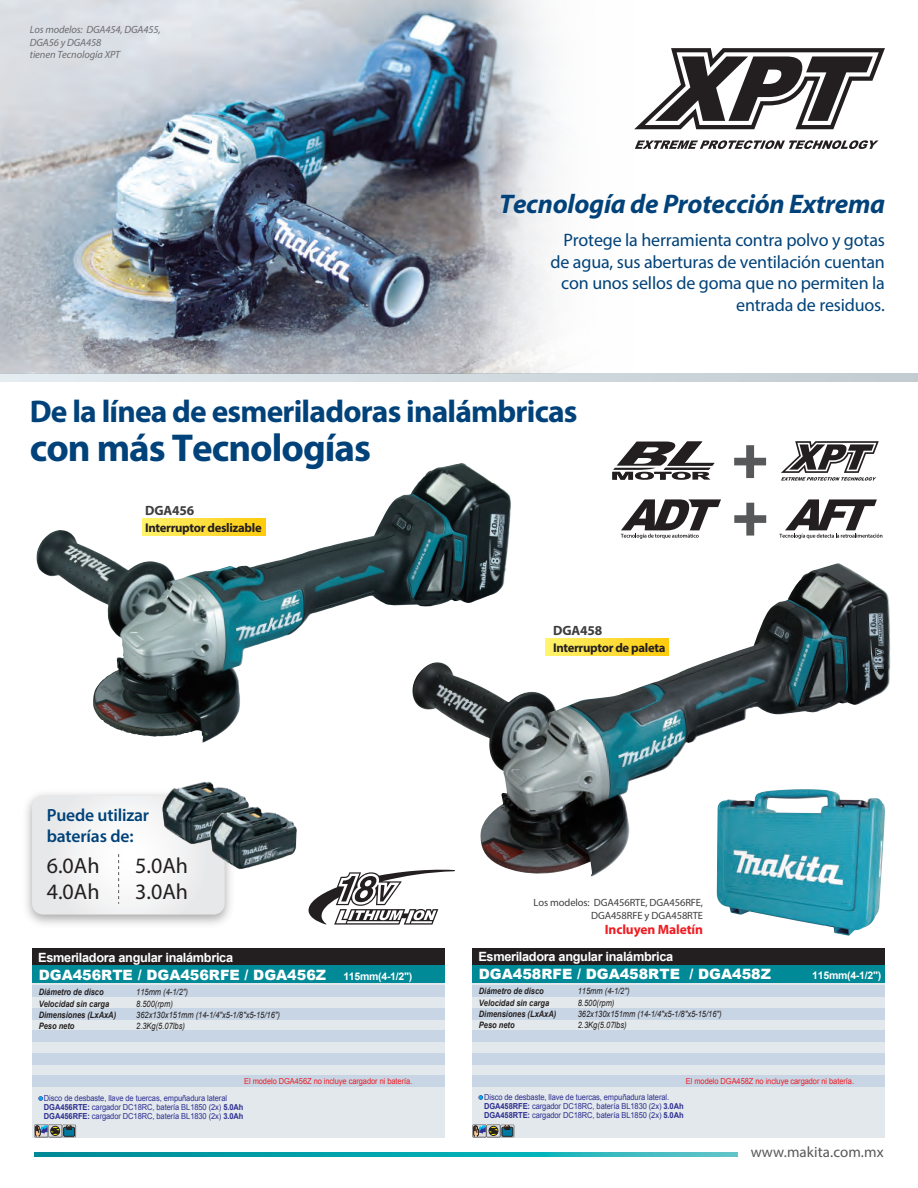
<style>
.page{position:relative;width:918px;height:1188px;background:#fff}
.page>*{position:absolute;margin:0;border:0;box-sizing:border-box;transform-origin:0 0}
.t1{font:700 39px "Myriad Pro";letter-spacing:-.025em;color:#004279}
.t2{font:700 31.5px "Myriad Pro";letter-spacing:-.025em;color:#004279}
.t3{font:italic 700 27px "Myriad Pro";letter-spacing:-.01em;color:#004279}
.t4{font:22.05px "Myriad Pro";color:#231f20}
.t5{font:18px/21.6px "Myriad Pro";letter-spacing:-.01em;color:#004279;text-align:right}
.t6{font:600 17.55px/21.1px "Myriad Pro";letter-spacing:-.01em;color:#004279}
.t7{font:15px "Myriad Pro";letter-spacing:.005em;color:#57585a}
.t8{font:900 14.25px "Arial";color:#fff}
.t9{font:700 13.5px "Myriad Pro";letter-spacing:-.01em;color:#ee1d23}
.t10{font:700 13.5px "Myriad Pro";letter-spacing:-.01em;color:#3e3e3f}
.t11{font:700 12.75px "Arial";letter-spacing:-.025em;color:#fff}
.t12{font:700 12.75px "Myriad Pro";letter-spacing:-.025em;color:#231f20}
.t13{font:italic 10.5px/12.6px "Myriad Pro";letter-spacing:-.01em;color:#6c6d70}
.t14{font:10.5px/12.6px "Myriad Pro";letter-spacing:-.01em;color:#3e3e3f;text-align:right}
.t15{font:700 10.5px "Arial";letter-spacing:-.025em;color:#fff}
.t16{font:italic 8.85px/11.6px "Arial";color:#231f20;scale:.85 1}
.t17{font:italic 700 8.85px/11.6px "Arial";color:#231f20;scale:.85 1}
.t18{font:8.25px/9px "Arial";letter-spacing:-.01em;color:#2e3092;scale:.91 1}
.t19{font:8.25px "Arial";letter-spacing:-.01em;color:#ee1d23;scale:.91 1}
.s1{font-weight:700;font-size:10.5px}
.s2{font-weight:700}
</style>
<div class="page">
<img style="left:0;top:0;width:467px;height:373px">
<svg style="left:467px;top:0;width:210px;height:374px"></svg>
<img style="left:37px;top:464px;width:422px;height:267px">
<img style="left:406px;top:563px;width:485px;height:321px">
<svg style="left:634px;top:48px;width:251px;height:81px"></svg>
<svg style="left:635px;top:140px;width:244px;height:9px"></svg>
<svg style="left:612px;top:442px;width:103px;height:38px"></svg>
<svg style="left:734px;top:445px;width:32px;height:33px"></svg>
<svg style="left:734px;top:503px;width:32px;height:33px"></svg>
<svg style="left:621px;top:499px;width:100px;height:40px"></svg>
<svg style="left:779px;top:499px;width:103px;height:40px"></svg>
<svg style="left:781px;top:441px;width:98px;height:40px"></svg>
<svg style="left:34px;top:1152px;width:704px;height:5px;background:#11a6af"></svg>
<svg style="left:0;top:374px;width:918px;height:8px;background:#d2dce0"></svg>
<div style="left:142px;top:518px;width:123px;height:17px;background:linear-gradient(to right,#fff46d,#feca0c)"></div>
<div style="left:546px;top:639px;width:123px;height:16px;background:linear-gradient(to right,#fff36d,#feca0b)"></div>
<svg style="left:308px;top:869px;width:147px;height:56px"></svg>
<img style="left:161px;top:781px;width:88px;height:24px">
<img style="left:225px;top:805px;width:72px;height:65px">
<svg style="left:32px;top:796px;width:193px;height:119px"></svg>
<div style="left:33px;top:980px;width:412px;height:157px;background:#e2e8eb"></div>
<div style="left:33px;top:985px;width:412px;height:12px;background:#c8d5e4"></div>
<div style="left:33px;top:1008px;width:412px;height:11px;background:#c8d5e4"></div>
<div style="left:33px;top:1031px;width:412px;height:11px;background:#c8d5e4"></div>
<div style="left:33px;top:1053px;width:412px;height:11px;background:#c8d5e4"></div>
<div style="left:33px;top:1076px;width:412px;height:11px;background:#c8d5e4"></div>
<div style="left:33px;top:949px;width:412px;height:17px;background:#231f20"></div>
<div style="left:33px;top:966px;width:412px;height:17px;background:#008996"></div>
<svg style="left:38px;top:1096px;width:5px;height:5px"></svg>
<svg style="left:34px;top:1125px;width:42px;height:12px"></svg>
<div style="left:473px;top:980px;width:412px;height:157px;background:#e2e8eb"></div>
<div style="left:473px;top:985px;width:412px;height:12px;background:#c8d5e4"></div>
<div style="left:473px;top:1008px;width:412px;height:11px;background:#c8d5e4"></div>
<div style="left:473px;top:1031px;width:412px;height:11px;background:#c8d5e4"></div>
<div style="left:473px;top:1053px;width:412px;height:11px;background:#c8d5e4"></div>
<div style="left:473px;top:1076px;width:412px;height:11px;background:#c8d5e4"></div>
<div style="left:473px;top:949px;width:412px;height:17px;background:#231f20"></div>
<div style="left:473px;top:966px;width:412px;height:17px;background:#008996"></div>
<svg style="left:478px;top:1095px;width:5px;height:5px"></svg>
<svg style="left:473px;top:1125px;width:41px;height:12px"></svg>
<img style="left:717px;top:789px;width:168px;height:147px">
<p class="t13" style="left:30px;top:23px;width:133px">Los modelos: DGA454, DGA455,<br>DGA56 y DGA458<br>tienen Tecnología XPT</p>
<h3 class="t3" style="left:499px;top:186px;width:388px">Tecnología de Protección Extrema</h3>
<h3 class="t5" style="left:551px;top:229px;width:336px">Protege la herramienta contra polvo y gotas de agua, sus aberturas de ventilación cuentan con unos sellos de goma que no permiten la entrada de residuos.</h3>
<h2 class="t2" style="left:30px;top:391px;width:549px">De la línea de esmeriladoras inalámbricas</h2>
<h1 class="t1" style="left:30px;top:422px;width:343px">con más Tecnologías</h1>
<h3 class="t10" style="left:145px;top:502px;width:51px">DGA456</h3>
<h3 class="t12" style="left:145px;top:519px;width:118px">Interruptor deslizable</h3>
<h3 class="t6" style="left:47px;top:804px;width:104px">Puede utilizar baterías de:</h3>
<h3 class="t4" style="left:47px;top:852px;width:54px">6.0Ah</h3>
<h3 class="t4" style="left:135px;top:852px;width:54px">5.0Ah</h3>
<h3 class="t4" style="left:47px;top:878px;width:54px">4.0Ah</h3>
<h3 class="t4" style="left:135px;top:878px;width:54px">3.0Ah</h3>
<h3 class="t11" style="left:38px;top:949px;width:196px">Esmeriladora angular inalámbrica</h3>
<h3 class="t8" style="left:39px;top:964px;width:375px">DGA456RTE / DGA456RFE / DGA456Z <span class="s1">115mm(4-1/2")</span></h3>
<p class="t16" style="left:136px;top:986px;width:171px">115mm (4-1/2")<br>8.500(rpm)<br>362x130x151mm (14-1/4"x5-1/8"x5-15/16")<br>2.3Kg(5.07lbs)</p>
<p class="t17" style="left:39px;top:986px;width:93px">Diámetro de disco<br>Velocidad sin carga<br>Dimensiones (LxAxA)<br>Peso neto</p>
<h3 class="t10" style="left:553px;top:622px;width:51px">DGA458</h3>
<h3 class="t12" style="left:553px;top:639px;width:114px">Interruptor de paleta</h3>
<p class="t14" style="left:534px;top:896px;width:171px">Los modelos: DGA456RTE, DGA456RFE,<br>DGA458RFE y DGA458RTE</p>
<h3 class="t9" style="left:605px;top:921px;width:100px">Incluyen Maletín</h3>
<h3 class="t11" style="left:478px;top:948px;width:196px">Esmeriladora angular inalámbrica</h3>
<h3 class="t8" style="left:479px;top:963px;width:294px">DGA458RFE / DGA458RTE / DGA458Z</h3>
<p class="t15" style="left:812px;top:968px;width:70px">115mm(4-1/2")</p>
<p class="t16" style="left:578px;top:985px;width:171px">115mm (4-1/2")<br>8.500(rpm)<br>362x130x151mm (14-1/4"x5-1/8"x5-15/16")<br>2.3Kg(5.07lbs)</p>
<p class="t17" style="left:479px;top:985px;width:93px">Diámetro de disco<br>Velocidad sin carga<br>Dimensiones (LxAxA)<br>Peso neto</p>
<p class="t19" style="left:244px;top:1076px;width:186px">El modelo DGA456Z no incluye cargador ni batería.</p>
<p class="t19" style="left:686px;top:1076px;width:186px">El modelo DGA458Z no incluye cargador ni batería.</p>
<p class="t18" style="left:44px;top:1094px;width:221px">Disco de desbaste, llave de tuercas, empuñadura lateral<br><span class="s2">DGA456RTE:</span> cargador DC18RC, batería BL1850 (2x) <span class="s2">5.0Ah<br>DGA456RFE:</span> cargador DC18RC, batería BL1830 (2x) <span class="s2">3.0Ah</span></p>
<p class="t18" style="left:484px;top:1093px;width:221px">Disco de desbaste, llave de tuercas, empuñadura lateral.<br><span class="s2">DGA458RFE:</span> cargador DC18RC, batería BL1830 (2x) <span class="s2">3.0Ah<br>DGA458RTE:</span> cargador DC18RC, batería BL1850 (2x) <span class="s2">5.0Ah</span></p>
<h3 class="t7" style="left:751px;top:1143px;width:134px">www.makita.com.mx</h3>
</div>
